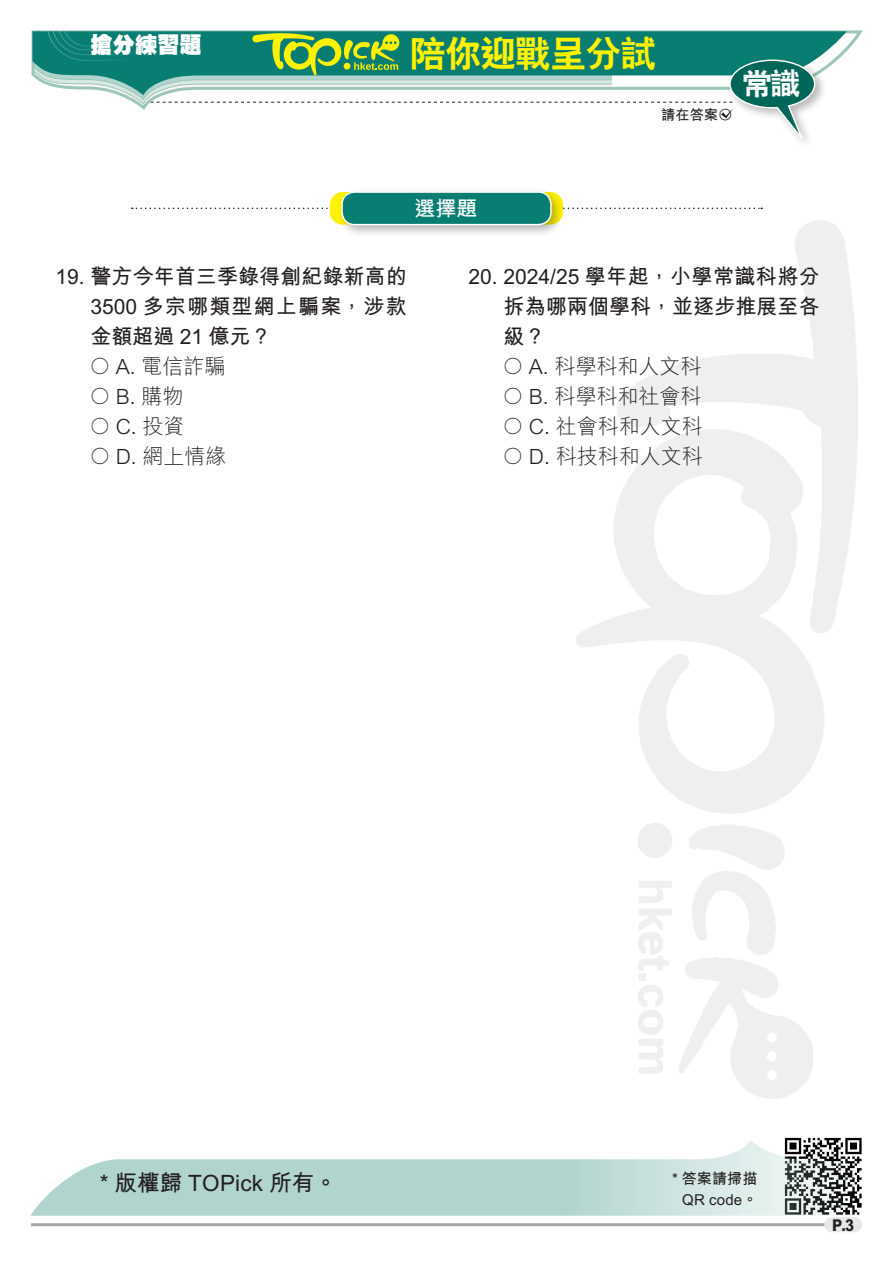
<style>
.page{position:relative;width:893px;height:1263px;background:#fff}
.page>*{position:absolute;margin:0;border:0;box-sizing:border-box;transform-origin:0 0}
.小題eq{font:36px "C Hei 2 Xbold HKSCS";letter-spacing:-.025em;color:#fff101}
.內文{font:30px "C Hei 2 Xbold HKSCS";color:#fff}
.sf_內文{font:22.5px "M Hei Bold HKSCS";letter-spacing:.01em;color:#231f20}
.小題{font:22.2px "C Hei Ultra Bold HKSCS";color:#fff}
.Ex_Questions{font:21px/30px "M Hei Bold HKSCS";letter-spacing:.005em;color:#231f20;text-align:justify}
.Ex_Questions-2{font:21px "M Hei Light HKSCS";color:#231f20}
.增值題et{font:21px "M Hei Bold HKSCS";color:#fff}
.t1{font:16.2px "M Hei Xbold HKSCS";color:#231f20;scale:.9 1}
.sf_內文-2{font:15px "M Hei Bold HKSCS";letter-spacing:.01em;color:#231f20}
._9_5pt撰文eq{font:14.25px "M Hei Bold HKSCS";color:#231f20}
</style>
<div class="page">
<img style="left:784px;top:1137px;width:78px;height:71px">
<svg style="left:30px;top:1140px;width:831px;height:76px;fill:#b4d5cf"></svg>
<hr style="left:31px;top:1223px;width:831px;height:3px;background:#a8a9ad">
<div style="left:824px;top:1217px;width:38px;height:15px;background:#e6e7e9;border-radius:7px"></div>
<svg style="left:816px;top:31px;width:31px;height:37px"></svg>
<div style="left:726px;top:56px;width:101px;height:94px;background:#231f20;opacity:.32"></div>
<svg style="left:31px;top:30px;width:785px;height:117px"></svg>
<svg style="left:132px;top:208px;width:630px;height:1px"></svg>
<div style="left:330px;top:192px;width:233px;height:33px;background:#fff101;border-radius:13px"></div>
<div style="left:337px;top:187px;width:227px;height:51px;background:#231f20;opacity:.32"></div>
<div style="left:342px;top:192px;width:209px;height:33px;background:#087e72;border-radius:13px"></div>
<div style="left:341px;top:191px;width:211px;height:34px;border:1px solid #fff;border-radius:13px"></div>
<p class="小題" style="left:91px;top:30px;width:113px">搶分練習題</p>
<p class="小題eq" style="left:410px;top:30px;width:248px">陪你迎戰呈分試</p>
<p class="_9_5pt撰文eq" style="left:661px;top:104px;width:73px">請在答案○</p>
<p class="內文" style="left:742px;top:64px;width:60px">常識</p>
<p class="增值題et" style="left:414px;top:193px;width:64px">選擇題</p>
<p class="Ex_Questions" style="left:91px;top:259px;width:318px;text-indent:-35px">19. 警方今年首三季錄得創紀錄新高的3500 多宗哪類型網上騙案，涉款金額超過 21 億元？</p>
<p class="Ex_Questions-2" style="left:90px;top:351px;width:137px">○ A. 電信詐騙</p>
<p class="Ex_Questions-2" style="left:90px;top:381px;width:95px">○ B. 購物</p>
<p class="Ex_Questions-2" style="left:90px;top:411px;width:97px">○ C. 投資</p>
<p class="Ex_Questions-2" style="left:90px;top:441px;width:139px">○ D. 網上情緣</p>
<p class="Ex_Questions" style="left:504px;top:259px;width:318px;text-indent:-35px">20. 2024/25 學年起，小學常識科將分拆為哪兩個學科，並逐步推展至各級？</p>
<p class="Ex_Questions-2" style="left:503px;top:351px;width:200px">○ A. 科學科和人文科</p>
<p class="Ex_Questions-2" style="left:503px;top:381px;width:200px">○ B. 科學科和社會科</p>
<p class="Ex_Questions-2" style="left:503px;top:411px;width:202px">○ C. 社會科和人文科</p>
<p class="Ex_Questions-2" style="left:503px;top:441px;width:202px">○ D. 科技科和人文科</p>
<p class="sf_內文" style="left:100px;top:1166px;width:239px">* 版權歸 TOPick 所有。</p>
<p class="sf_內文-2" style="left:672px;top:1167px;width:87px">* 答案請掃描</p>
<p class="sf_內文-2" style="left:682px;top:1188px;width:77px">QR code。</p>
<p class="t1" style="left:832px;top:1214px;width:26px">P.3</p>
</div>
